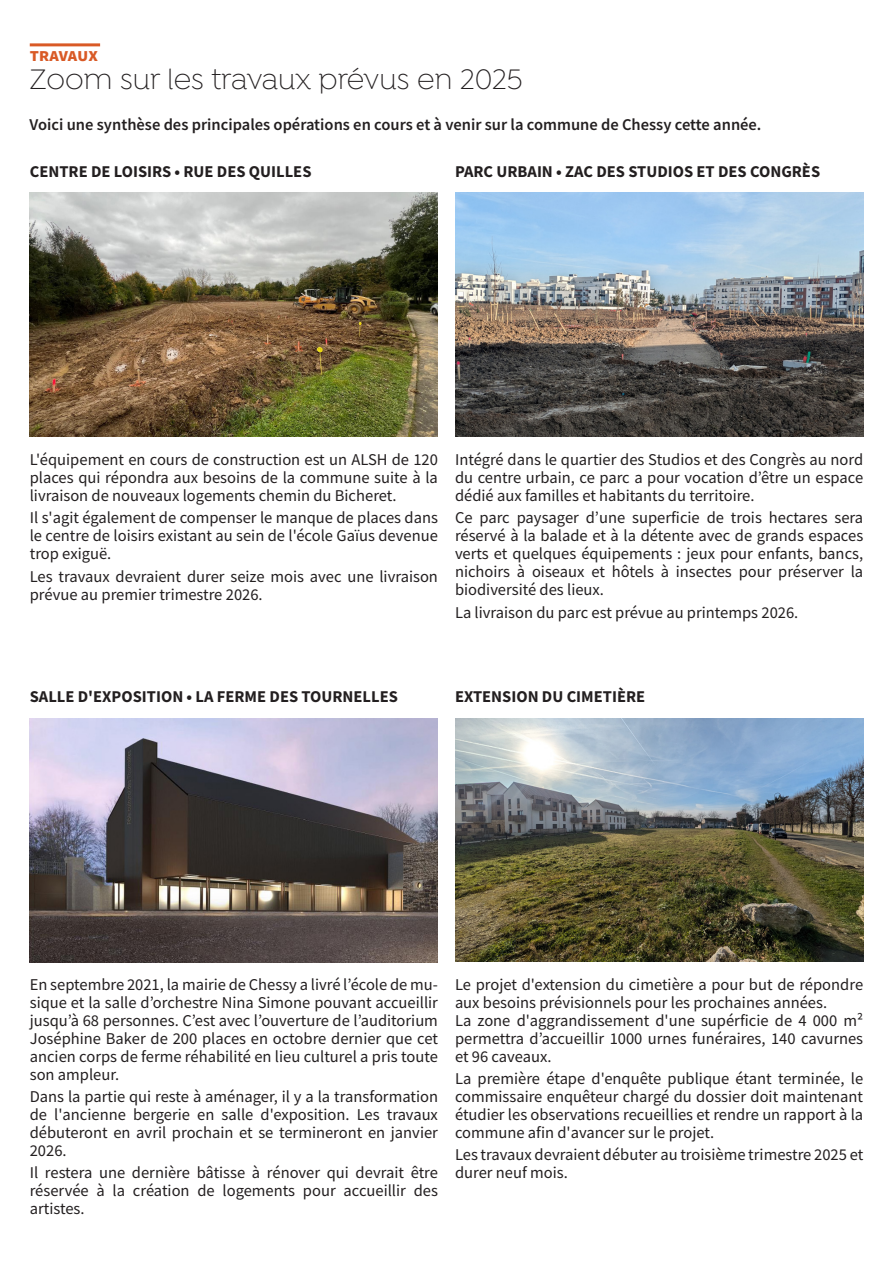
<style>
.page{position:relative;width:893px;height:1263px;background:#fff}
.page>*{position:absolute;margin:0;border:0;box-sizing:border-box;transform-origin:0 0}
.t1{font:300 30px "Isidora";color:#231f20}
.t2{font:700 18.75px "Source Sans Pro";letter-spacing:-.005em;color:#d95a26}
.t3{font:16.5px/18px "Source Sans Pro";color:#231f20;text-align:justify}
.t4{font:700 16.5px "Source Sans Pro";color:#231f20}
.t5{font:600 16.5px "Source Sans Pro";color:#231f20}
</style>
<div class="page">
<hr style="left:30px;top:43px;width:70px;height:3px;background:#d95a26">
<img style="left:455px;top:193px;width:408px;height:243px">
<img style="left:30px;top:193px;width:407px;height:243px">
<img style="left:30px;top:718px;width:408px;height:244px">
<img style="left:456px;top:718px;width:407px;height:243px">
<p class="t2" style="left:30px;top:42px;width:70px">travaux</p>
<p class="t1" style="left:30px;top:63px;width:494px">Zoom sur les travaux prévus en 2025</p>
<p class="t5" style="left:30px;top:114px;width:733px">Voici une synthèse des principales opérations en cours et à venir sur la commune de Chessy cette année.</p>
<p class="t4" style="left:30px;top:160px;width:283px">CENTRE DE LOISIRS • RUE DES QUILLES</p>
<p class="t4" style="left:455px;top:160px;width:367px">PARC URBAIN • ZAC DES STUDIOS ET DES CONGRÈS</p>
<p class="t3" style="left:30px;top:450px;width:410px">L'équipement en cours de construction est un ALSH de 120 places qui répondra aux besoins de la commune suite à la livraison de nouveaux logements chemin du Bicheret.</p>
<p class="t3" style="left:30px;top:509px;width:410px">Il s'agit également de compenser le manque de places dans le centre de loisirs existant au sein de l'école Gaïus devenue trop exiguë.</p>
<p class="t3" style="left:30px;top:567px;width:410px">Les travaux devraient durer seize mois avec une livraison prévue au premier trimestre 2026.</p>
<p class="t3" style="left:455px;top:450px;width:410px">Intégré dans le quartier des Studios et des Congrès au nord du centre urbain, ce parc a pour vocation d’être un espace dédié aux familles et habitants du territoire.</p>
<p class="t3" style="left:455px;top:509px;width:410px">Ce parc paysager d’une superficie de trois hectares sera réservé à la balade et à la détente avec de grands espaces verts et quelques équipements : jeux pour enfants, bancs, nichoirs à oiseaux et hôtels à insectes pour préserver la biodiversité des lieux.</p>
<p class="t3" style="left:455px;top:603px;width:345px">La livraison du parc est prévue au printemps 2026.</p>
<p class="t4" style="left:30px;top:685px;width:370px">SALLE D'EXPOSITION • LA FERME DES TOURNELLES</p>
<p class="t4" style="left:455px;top:685px;width:192px">EXTENSION DU CIMETIÈRE</p>
<p class="t3" style="left:30px;top:975px;width:410px">En septembre 2021, la mairie de Chessy a livré l’école de mu&shy;sique et la salle d’orchestre Nina Simone pouvant accueillir jusqu’à 68 personnes. C’est avec l’ouverture de l’auditorium Joséphine Baker de 200 places en octobre dernier que cet ancien corps de ferme réhabilité en lieu culturel a pris toute son ampleur.</p>
<p class="t3" style="left:30px;top:1087px;width:410px">Dans la partie qui reste à aménager, il y a la transformation de l'ancienne bergerie en salle d'exposition. Les travaux débuteront en avril prochain et se termineront en janvier 2026.</p>
<p class="t3" style="left:30px;top:1164px;width:410px">Il restera une dernière bâtisse à rénover qui devrait être réservée à la création de logements pour accueillir des artistes.</p>
<p class="t3" style="left:455px;top:975px;width:410px">Le projet d'extension du cimetière a pour but de répondre aux besoins prévisionnels pour les prochaines années.</p>
<p class="t3" style="left:455px;top:1011px;width:410px">La zone d'aggrandissement d'une supérficie de 4 000 m² permettra d’accueillir 1000 urnes funéraires, 140 cavurnes et 96 caveaux.</p>
<p class="t3" style="left:455px;top:1069px;width:410px">La première étape d'enquête publique étant terminée, le commissaire enquêteur chargé du dossier doit maintenant étudier les observations recueillies et rendre un rapport à la commune afin d'avancer sur le projet.</p>
<p class="t3" style="left:455px;top:1146px;width:410px">Les travaux devraient débuter au troisième trimestre 2025 et durer neuf mois.</p>
</div>
